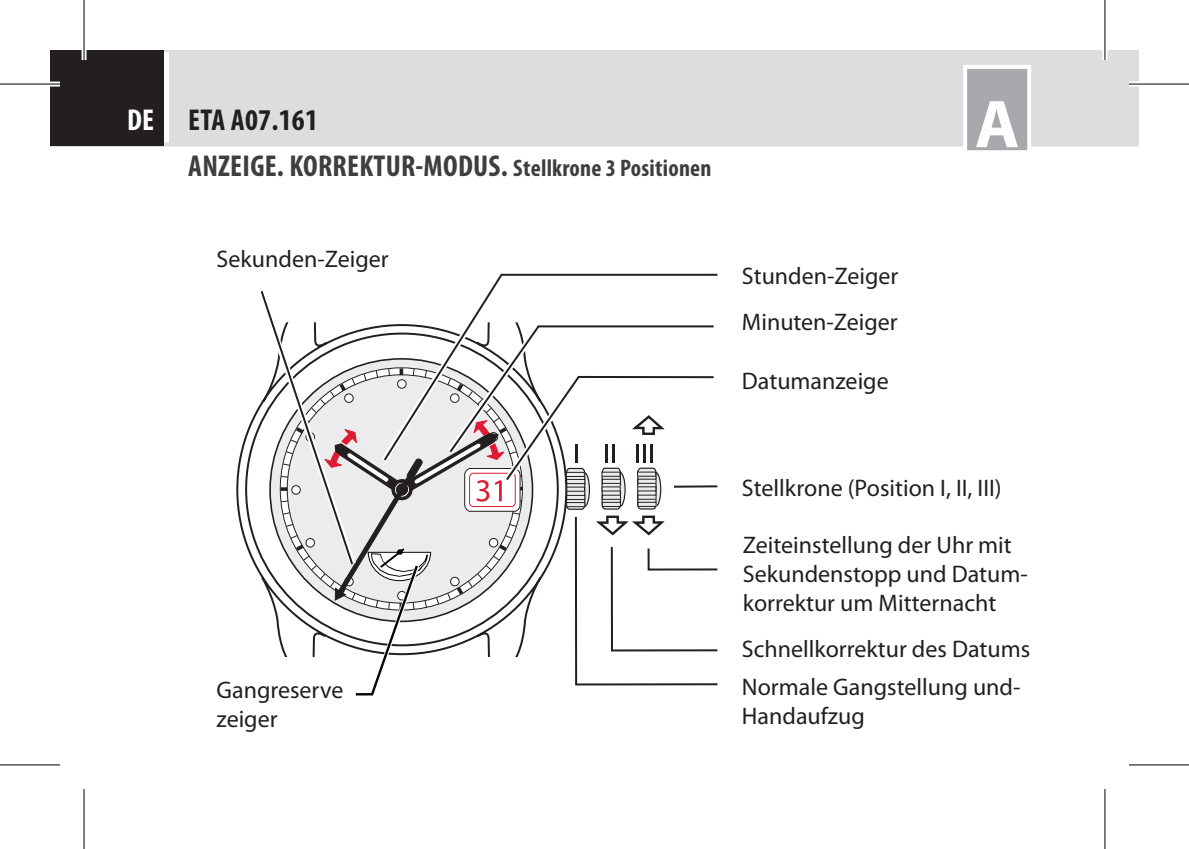
<style>
.page{position:relative;width:1189px;height:849px;background:#fff}
.page>*{position:absolute;margin:0;border:0;box-sizing:border-box;transform-origin:0 0}
.t1{font:700 68px "Myriad Pro";color:#fff}
.t2{font:700 condensed 30.4px/45.6px "Myriad Pro";letter-spacing:.01em;color:#3e3e3f}
.t3{font:24px/28.8px "Myriad Pro";color:#231f20}
.s1{color:#fff}
.s2{color:#231f20}
.s3{font-size:24px}
</style>
<div class="page">
<svg style="left:236px;top:417px;width:17px;height:145px"></svg>
<div style="left:169px;top:50px;width:969px;height:96px;background:#dcdddf"></div>
<div style="left:50px;top:50px;width:113px;height:96px;background:#231f20"></div>
<div style="left:963px;top:65px;width:68px;height:89px;background:#a8a9ad;border:4px solid #fff"></div>
<svg style="left:494px;top:273px;width:224px;height:11px"></svg>
<svg style="left:253px;top:284px;width:465px;height:412px"></svg>
<div style="left:0;top:82px;width:60px;height:5px;background:#fff"></div>
<div style="left:1128px;top:82px;width:60px;height:5px;background:#fff"></div>
<svg style="left:0;top:765px;width:60px;height:1px"></svg>
<svg style="left:1129px;top:765px;width:59px;height:1px"></svg>
<hr style="left:82px;top:0;width:4px;height:60px;background:#fff">
<svg style="left:1102px;top:0;width:5px;height:60px"></svg>
<svg style="left:1105px;top:789px;width:1px;height:59px"></svg>
<hr style="left:0;top:83px;width:60px;height:2px;background:#000">
<hr style="left:1128px;top:83px;width:60px;height:2px;background:#000">
<hr style="left:0;top:764px;width:60px;height:1px;background:#000">
<hr style="left:1128px;top:764px;width:60px;height:1px;background:#000">
<hr style="left:83px;top:0;width:2px;height:60px;background:#000">
<hr style="left:83px;top:788px;width:2px;height:60px;background:#000">
<hr style="left:1104px;top:0;width:1px;height:60px;background:#000">
<hr style="left:1104px;top:788px;width:1px;height:60px;background:#000">
<p class="t2" style="left:188px;top:97px;width:525px;text-indent:-61px"><span class="s1">DE</span> <span class="s2">ETA A07.161<br></span>ANZEIGE. KORREKTUR-MODUS. <span class="s3">Stellkrone 3 Positionen</span></p>
<p class="t3" style="left:216px;top:244px;width:174px">Sekunden-Zeiger</p>
<p class="t3" style="left:742px;top:261px;width:158px">Stunden- Zeiger</p>
<p class="t3" style="left:742px;top:307px;width:157px">Minuten- Zeiger</p>
<p class="t3" style="left:742px;top:366px;width:148px">Datumanzeige</p>
<h1 class="t1" style="left:974px;top:80px;width:46px">A</h1>
<p class="t3" style="left:216px;top:674px;width:128px">Gangreserve zeiger</p>
<p class="t3" style="left:742px;top:473px;width:261px">Stellkrone (Position I, II, III)</p>
<p class="t3" style="left:742px;top:530px;width:286px">Zeiteinstellung der Uhr mit<br>Sekundenstopp und Datum&shy;korrektur um Mitternacht</p>
<p class="t3" style="left:741px;top:634px;width:290px">Schnellkorrektur des Datums</p>
<p class="t3" style="left:742px;top:672px;width:280px">Normale Gangstellung und-<br>Handaufzug</p>
</div>
